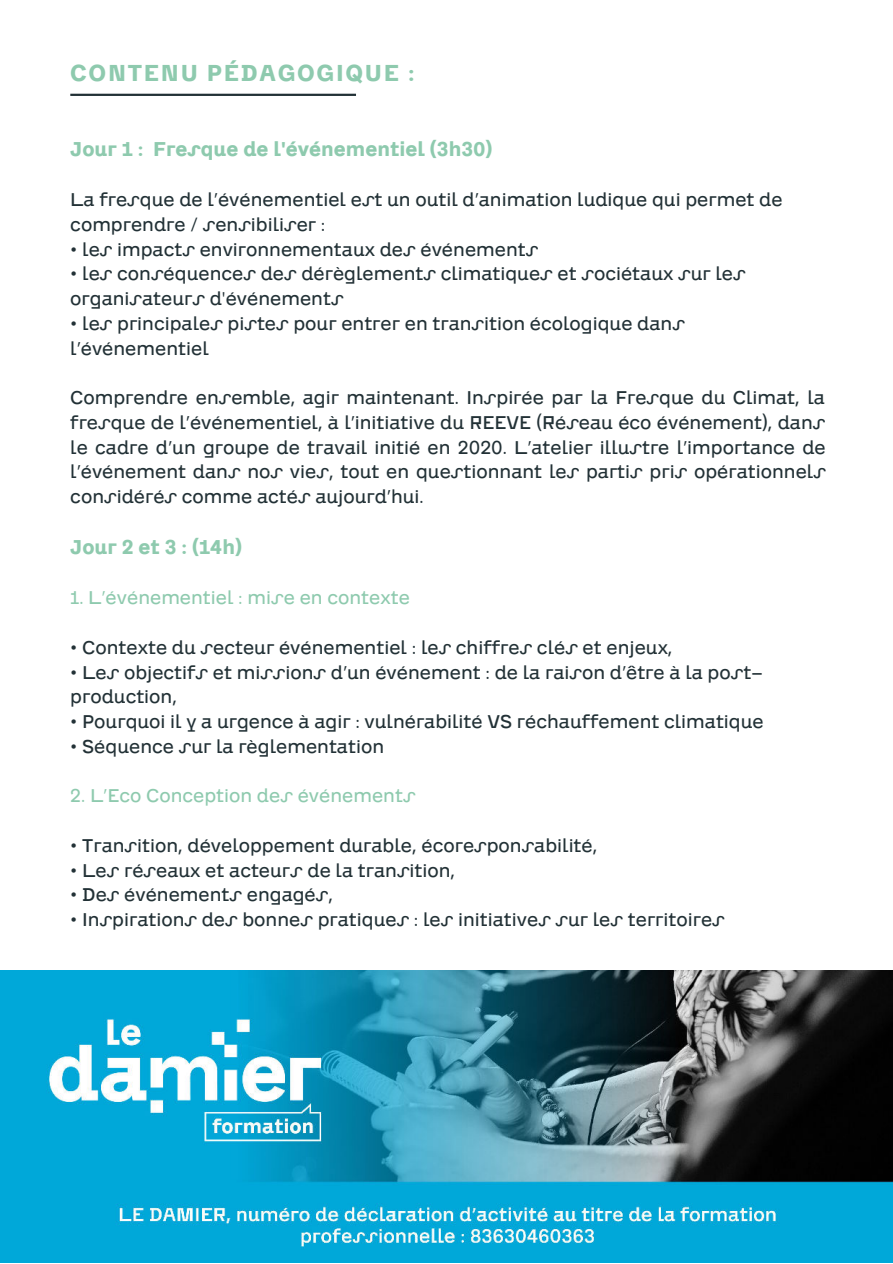
<style>
.page{position:relative;width:893px;height:1264px;background:#fff}
.page>*{position:absolute;margin:0;border:0;box-sizing:border-box;transform-origin:0 0}
.t1{font:700 22.5px "CA Saygon";letter-spacing:.075em;color:#8ecaae}
.t2{font:700 19.5px "CA Saygon";color:#8ecaae}
.t3{font:300 18px/24.8px "CA Saygon";color:#223136}
.t4{font:300 18px "CA Saygon";color:#8ecaae}
</style>
<div class="page">
<hr style="left:70px;top:94px;width:286px;height:2px;background:#223136">
<img style="left:0;top:970px;width:892px;height:292px">
<p class="t1" style="left:70px;top:54px;width:346px">CONTENU PÉDAGOGIQUE :</p>
<p class="t2" style="left:70px;top:132px;width:423px">Jour 1 : Fresque de l'événementiel (3h30)</p>
<p class="t3" style="left:70px;top:187px;width:713px">La fresque de l’événementiel est un outil d’animation ludique qui permet de comprendre / sensibiliser :</p>
<p class="t3" style="left:70px;top:236px;width:469px">• les impacts environnementaux des événements</p>
<p class="t3" style="left:70px;top:261px;width:676px">• les conséquences des dérèglements climatiques et sociétaux sur les organisateurs d'événements</p>
<p class="t3" style="left:70px;top:310px;width:616px">• les principales pistes pour entrer en transition écologique dans l’événementiel</p>
<p class="t3" style="left:70px;top:384px;width:757px;text-align:justify">Comprendre ensemble, agir maintenant. Inspirée par la Fresque du Climat, la fresque de l’événementiel, à l’initiative du REEVE (Réseau éco événement), dans le cadre d’un groupe de travail initié en 2020. L’atelier illustre l’importance de l’événement dans nos vies, tout en questionnant les partis pris opérationnels considérés comme actés aujourd’hui.</p>
<p class="t2" style="left:70px;top:530px;width:173px">Jour 2 et 3 : (14h)</p>
<p class="t4" style="left:70px;top:584px;width:341px">1. L’événementiel : mise en contexte</p>
<p class="t3" style="left:70px;top:634px;width:603px">• Contexte du secteur événementiel : les chiffres clés et enjeux,</p>
<p class="t3" style="left:70px;top:659px;width:694px">• Les objectifs et missions d’un événement : de la raison d’être à la post&shy;production,</p>
<p class="t3" style="left:70px;top:708px;width:695px">• Pourquoi il y a urgence à agir : vulnérabilité VS réchauffement climatique</p>
<p class="t3" style="left:70px;top:733px;width:315px">• Séquence sur la règlementation</p>
<p class="t4" style="left:70px;top:782px;width:347px">2. L’Eco Conception des événements</p>
<p class="t3" style="left:70px;top:832px;width:528px">• Transition, développement durable, écoresponsabilité,</p>
<p class="t3" style="left:70px;top:857px;width:386px">• Les réseaux et acteurs de la transition,</p>
<p class="t3" style="left:70px;top:881px;width:264px">• Des événements engagés,</p>
<p class="t3" style="left:70px;top:906px;width:656px">• Inspirations des bonnes pratiques : les initiatives sur les territoires</p>
</div>
